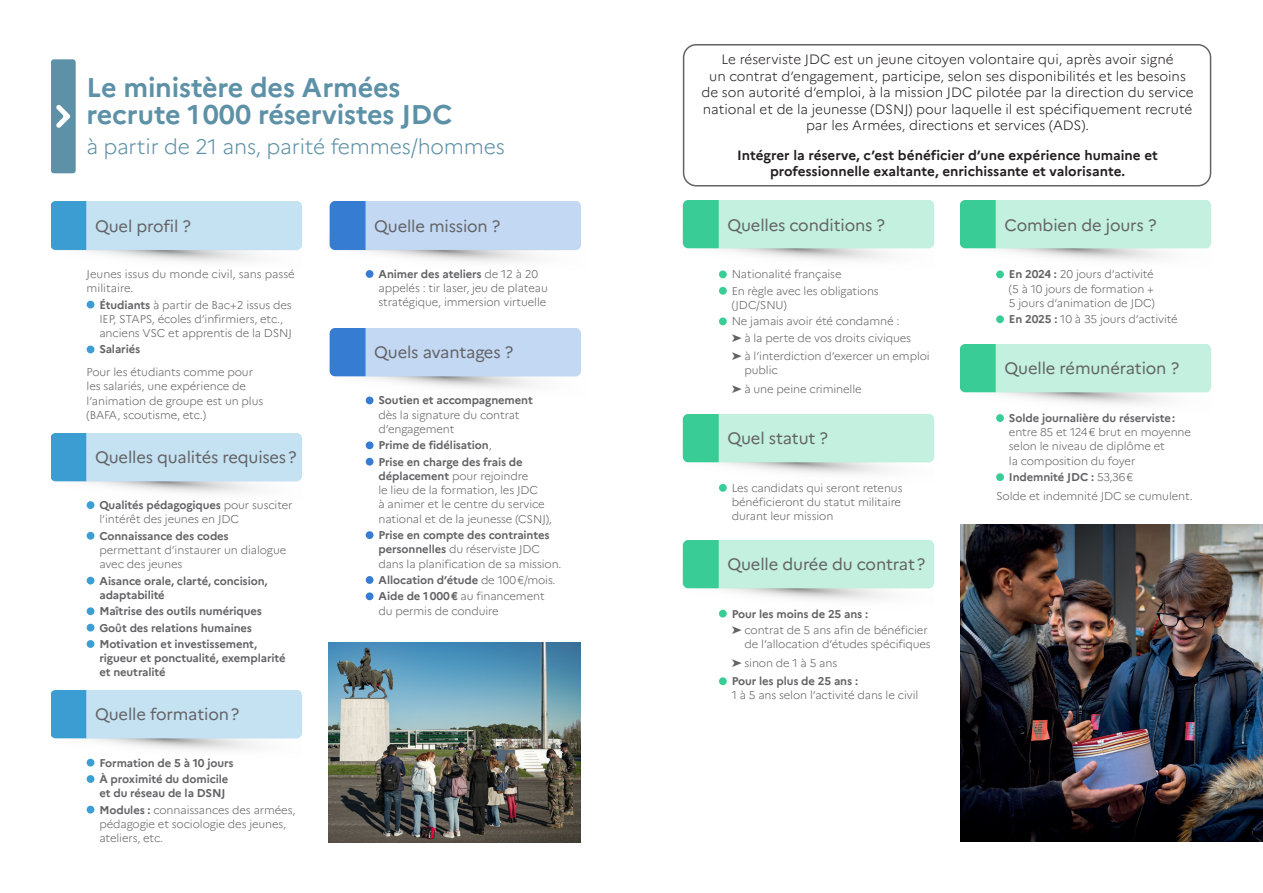
<style>
.page{position:relative;width:1263px;height:893px;background:#fff}
.page>*{position:absolute;margin:0;border:0;box-sizing:border-box;transform-origin:0 0}
.Titre_4{font:700 27px/27px "Marianne";letter-spacing:-.01em;color:#5d91a7}
.Titre_4-2{font:300 21px "Marianne";letter-spacing:-.01em;color:#5d91a7}
.Titre_4-3{font:16.5px "Marianne";letter-spacing:-.01em;color:#636366}
.Texte_justifié{font:300 13.5px/16.5px "Marianne";color:#231f20;text-align:center}
.Texte_justifié-2{font:700 13.5px/16.5px "Marianne";color:#231f20;text-align:center}
.Texte_drapeau{font:300 11.25px/14.2px "Marianne";letter-spacing:-.01em;color:#636366}
.Texte_drapeau-2{font:700 11.25px/14.2px "Marianne";letter-spacing:-.01em;color:#636366}
.s1{font-weight:700}
.s2{font-weight:300}
</style>
<div class="page">
<img style="left:328px;top:643px;width:252px;height:199px">
<img style="left:960px;top:525px;width:303px;height:317px">
<img style="left:51px;top:202px;width:251px;height:60px">
<div style="left:87px;top:301px;width:7px;height:7px;background:#3d9ed4;border-radius:50%"></div>
<div style="left:87px;top:346px;width:7px;height:7px;background:#3d9ed4;border-radius:50%"></div>
<img style="left:51px;top:433px;width:251px;height:60px">
<div style="left:87px;top:501px;width:7px;height:8px;background:#3d9ed4;border-radius:50%"></div>
<div style="left:87px;top:532px;width:7px;height:8px;background:#3d9ed4;border-radius:50%"></div>
<div style="left:87px;top:577px;width:7px;height:7px;background:#3d9ed4;border-radius:50%"></div>
<div style="left:87px;top:607px;width:7px;height:8px;background:#3d9ed4;border-radius:50%"></div>
<div style="left:87px;top:624px;width:7px;height:7px;background:#3d9ed4;border-radius:50%"></div>
<div style="left:87px;top:640px;width:7px;height:8px;background:#3d9ed4;border-radius:50%"></div>
<img style="left:51px;top:690px;width:251px;height:60px">
<div style="left:87px;top:759px;width:7px;height:7px;background:#3d9ed4;border-radius:50%"></div>
<div style="left:87px;top:775px;width:7px;height:8px;background:#3d9ed4;border-radius:50%"></div>
<div style="left:87px;top:806px;width:7px;height:7px;background:#3d9ed4;border-radius:50%"></div>
<img style="left:329px;top:202px;width:252px;height:60px">
<img style="left:329px;top:328px;width:252px;height:77px">
<div style="left:366px;top:270px;width:7px;height:8px;background:#367cd2;border-radius:50%"></div>
<div style="left:366px;top:397px;width:7px;height:7px;background:#367cd2;border-radius:50%"></div>
<div style="left:366px;top:441px;width:7px;height:8px;background:#367cd2;border-radius:50%"></div>
<div style="left:366px;top:458px;width:7px;height:8px;background:#367cd2;border-radius:50%"></div>
<div style="left:366px;top:531px;width:7px;height:8px;background:#367cd2;border-radius:50%"></div>
<div style="left:366px;top:576px;width:7px;height:8px;background:#367cd2;border-radius:50%"></div>
<div style="left:366px;top:592px;width:7px;height:8px;background:#367cd2;border-radius:50%"></div>
<img style="left:683px;top:201px;width:251px;height:78px">
<img style="left:683px;top:540px;width:251px;height:78px">
<img style="left:960px;top:344px;width:251px;height:78px">
<img style="left:960px;top:201px;width:251px;height:78px">
<img style="left:683px;top:414px;width:251px;height:78px">
<div style="left:719px;top:270px;width:8px;height:8px;background:#39cc96;border-radius:50%"></div>
<div style="left:719px;top:287px;width:8px;height:8px;background:#39cc96;border-radius:50%"></div>
<div style="left:719px;top:317px;width:8px;height:8px;background:#39cc96;border-radius:50%"></div>
<div style="left:719px;top:610px;width:8px;height:7px;background:#39cc96;border-radius:50%"></div>
<div style="left:719px;top:677px;width:8px;height:8px;background:#39cc96;border-radius:50%"></div>
<div style="left:996px;top:414px;width:8px;height:8px;background:#39cc96;border-radius:50%"></div>
<div style="left:996px;top:473px;width:8px;height:8px;background:#39cc96;border-radius:50%"></div>
<div style="left:996px;top:270px;width:8px;height:8px;background:#39cc96;border-radius:50%"></div>
<div style="left:996px;top:315px;width:8px;height:8px;background:#39cc96;border-radius:50%"></div>
<div style="left:719px;top:484px;width:8px;height:8px;background:#39cc96;border-radius:50%"></div>
<div style="left:51px;top:59px;width:25px;height:114px;background:#5d91a7;border-radius:3px"></div>
<svg style="left:56px;top:105px;width:14px;height:23px"></svg>
<div style="left:683px;top:44px;width:528px;height:143px;border:2px solid #636366;border-radius:13px"></div>
<p class="Titre_4" style="left:87px;top:74px;width:367px">Le ministère des Armées recrute 1000 réservistes JDC</p>
<p class="Titre_4-2" style="left:87px;top:133px;width:420px">à partir de 21 ans, parité femmes/hommes</p>
<p class="Titre_4-3" style="left:95px;top:216px;width:97px">Quel profil ?</p>
<p class="Texte_drapeau" style="left:87px;top:267px;width:210px">Jeunes issus du monde civil, sans passé militaire.</p>
<p class="Texte_drapeau" style="left:99px;top:297px;width:194px"><span class="s1">Étudiants</span> à partir de Bac+2 issus des<br>IEP, STAPS, écoles d’infirmiers, etc., anciens VSC et apprentis de la DSNJ</p>
<p class="Texte_drapeau-2" style="left:99px;top:342px;width:42px">Salariés</p>
<p class="Texte_drapeau" style="left:87px;top:365px;width:178px">Pour les étudiants comme pour les salariés, une expérience de l’animation de groupe est un plus (BAFA, scoutisme, etc.)</p>
<p class="Titre_4-3" style="left:95px;top:447px;width:203px">Quelles qualités requises?</p>
<p class="Texte_drapeau" style="left:99px;top:498px;width:195px"><span class="s1">Qualités pédagogiques</span> pour susciter l’intérêt des jeunes en JDC</p>
<p class="Texte_drapeau" style="left:99px;top:528px;width:188px"><span class="s1">Connaissance des codes </span>permettant d’instaurer un dialogue avec des jeunes</p>
<p class="Texte_drapeau-2" style="left:99px;top:573px;width:170px">Aisance orale, clarté, concision, adaptabilité</p>
<p class="Texte_drapeau-2" style="left:99px;top:604px;width:164px">Maîtrise des outils numériques</p>
<p class="Texte_drapeau-2" style="left:99px;top:620px;width:154px">Goût des relations humaines</p>
<p class="Texte_drapeau-2" style="left:99px;top:637px;width:188px">Motivation et investissement, rigueur et ponctualité, exemplarité et neutralité</p>
<p class="Titre_4-3" style="left:95px;top:704px;width:145px">Quelle formation?</p>
<p class="Texte_drapeau-2" style="left:99px;top:755px;width:136px">Formation de 5 à 10 jours</p>
<p class="Texte_drapeau-2" style="left:99px;top:772px;width:130px">À proximité du domicile et du réseau de la DSNJ</p>
<p class="Texte_drapeau" style="left:99px;top:802px;width:197px"><span class="s1">Modules :</span> connaissances des armées, pédagogie et sociologie des jeunes, ateliers, etc.</p>
<p class="Titre_4-3" style="left:374px;top:216px;width:128px">Quelle mission ?</p>
<p class="Texte_drapeau" style="left:378px;top:267px;width:171px"><span class="s1">Animer des ateliers</span> de 12 à 20 appelés : tir laser, jeu de plateau stratégique, immersion virtuelle</p>
<p class="Titre_4-3" style="left:374px;top:342px;width:140px">Quels avantages ?</p>
<p class="Texte_drapeau" style="left:378px;top:393px;width:156px"><span class="s1">Soutien et accompagnement </span>dès la signature du contrat d’engagement</p>
<p class="Texte_drapeau-2" style="left:378px;top:438px;width:115px">Prime de fidélisation<span class="s2">,</span></p>
<p class="Texte_drapeau" style="left:378px;top:454px;width:175px"><span class="s1">Prise en charge des frais de déplacement</span> pour rejoindre<br>le lieu de la formation, les JDC<br>à animer et le centre du service national et de la jeunesse (CSNJ),</p>
<p class="Texte_drapeau" style="left:378px;top:528px;width:185px"><span class="s1">Prise en compte des contraintes personnelles</span> du réserviste JDC dans la planification de sa mission.</p>
<p class="Texte_drapeau-2" style="left:378px;top:573px;width:179px">Allocation d’étude <span class="s2">de 100€/mois.</span></p>
<p class="Texte_drapeau" style="left:378px;top:589px;width:168px"><span class="s1">Aide de 1000€</span> au financement du permis de conduire</p>
<p class="Texte_justifié" style="left:701px;top:51px;width:494px">Le réserviste JDC est un jeune citoyen volontaire qui, après avoir signé<br>un contrat d’engagement, participe, selon ses disponibilités et les besoins de son autorité d’emploi, à la mission JDC pilotée par la direction du service national et de la jeunesse (DSNJ) pour laquelle il est spécifiquement recruté par les Armées, directions et services (ADS).</p>
<p class="Texte_justifié-2" style="left:737px;top:147px;width:422px">Intégrer la réserve, c’est bénéficier d’une expérience humaine et professionnelle exaltante, enrichissante et valorisante.</p>
<p class="Titre_4-3" style="left:727px;top:215px;width:159px">Quelles conditions ?</p>
<p class="Texte_drapeau" style="left:732px;top:267px;width:111px">Nationalité française</p>
<p class="Texte_drapeau" style="left:732px;top:284px;width:149px">En règle avec les obligations (JDC/SNU)</p>
<p class="Texte_drapeau" style="left:732px;top:314px;width:169px">Ne jamais avoir été condamné :</p>
<p class="Texte_drapeau" style="left:732px;top:331px;width:181px">➤ à la perte de vos droits civiques</p>
<p class="Texte_drapeau" style="left:744px;top:349px;width:187px;text-indent:-13px">➤ à l’interdiction d’exercer un emploi public</p>
<p class="Texte_drapeau" style="left:732px;top:382px;width:131px">➤ à une peine criminelle</p>
<p class="Titre_4-3" style="left:727px;top:428px;width:102px">Quel statut ?</p>
<p class="Texte_drapeau" style="left:732px;top:481px;width:172px">Les candidats qui seront retenus bénéficieront du statut militaire durant leur mission</p>
<p class="Titre_4-3" style="left:727px;top:554px;width:199px">Quelle durée du contrat?</p>
<p class="Texte_drapeau-2" style="left:732px;top:606px;width:138px">Pour les moins de 25 ans :</p>
<p class="Texte_drapeau" style="left:732px;top:623px;width:201px;text-align:right">➤ contrat de 5 ans afin de bénéficier de l’allocation d’études spécifiques</p>
<p class="Texte_drapeau" style="left:732px;top:655px;width:107px">➤ sinon de 1 à 5 ans</p>
<p class="Texte_drapeau" style="left:732px;top:674px;width:188px"><span class="s1">Pour les plus de 25 ans :<br></span>1 à 5 ans selon l’activité dans le civil</p>
<p class="Titre_4-3" style="left:1005px;top:215px;width:153px">Combien de jours ?</p>
<p class="Texte_drapeau" style="left:1009px;top:267px;width:148px;text-align:justify"><span class="s1">En 2024 :</span> 20 jours d’activité (5 à 10 jours de formation + 5 jours d’animation de JDC)</p>
<p class="Texte_drapeau" style="left:1009px;top:312px;width:170px"><span class="s1">En 2025 :</span> 10 à 35 jours d’activité</p>
<p class="Titre_4-3" style="left:1005px;top:358px;width:176px">Quelle rémunération ?</p>
<p class="Texte_drapeau" style="left:1009px;top:411px;width:184px"><span class="s1">Solde journalière du réserviste: </span>entre 85 et 124€ brut en moyenne selon le niveau de diplôme et<br>la composition du foyer</p>
<p class="Texte_drapeau-2" style="left:1009px;top:470px;width:126px">Indemnité JDC : <span class="s2">53,36€</span></p>
<p class="Texte_drapeau" style="left:996px;top:488px;width:198px">Solde et indemnité JDC se cumulent.</p>
</div>
